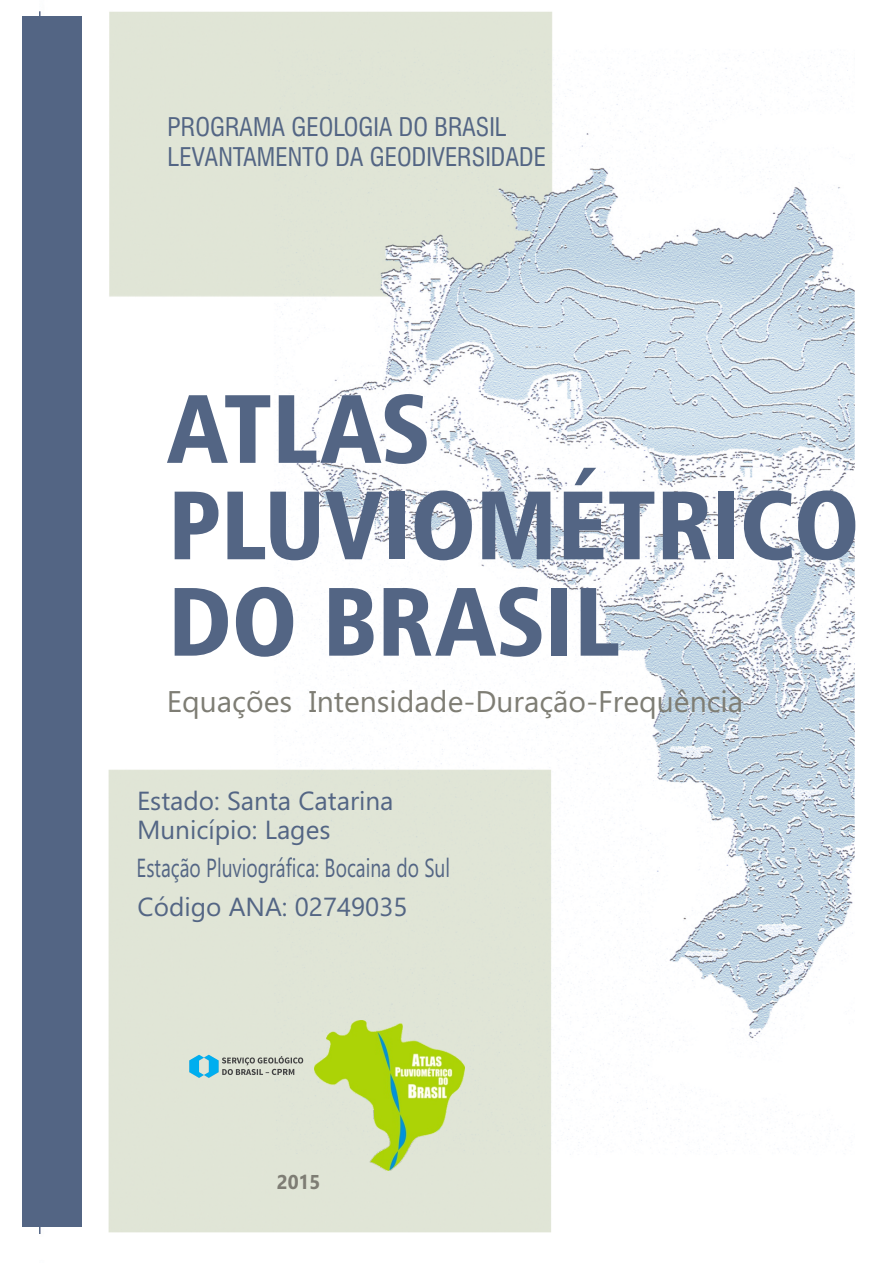
<style>
.page{position:relative;width:893px;height:1263px;background:#fff}
.page>*{position:absolute;margin:0;border:0;box-sizing:border-box;transform-origin:0 0}
.t1{font:97.35px/96.4px "Humanist 777 BT Black Condensed B";color:#536584}
.t2{font:29.85px "Ebrima";color:#7e7d74}
.t3{font:26.1px/38.5px "Ebrima";color:#536584}
.t4{font:condensed 25.05px/30px "Swiss 721 BT";color:#536584}
.t5{font:700 20.1px "Ebrima";color:#7e7d74;scale:.95 1}
</style>
<div class="page">
<img style="left:39px;top:11px;width:816px;height:1223px">
<div style="left:22px;top:17px;width:59px;height:1210px;background:#536584"></div>
<img style="left:315px;top:1020px;width:150px;height:151px">
<svg style="left:189px;top:1055px;width:114px;height:23px;background:#a3c1c1"></svg>
<p class="t4" style="left:168px;top:115px;width:380px">PROGRAMA GEOLOGIA DO BRASIL<br>LEVANTAMENTO DA GEODIVERSIDADE</p>
<h1 class="t1" style="left:168px;top:389px;width:692px">ATLAS<br>PLUVIOMÉTRICO<br>DO BRASIL</h1>
<p class="t2" style="left:167px;top:690px;width:578px">Equações Intensidade-Duração-Frequência</p>
<p class="t3" style="left:137px;top:783px;width:258px">Estado: Santa Catarina</p>
<p class="t3" style="left:137px;top:813px;width:315px">Município: Lages<br>Estação Pluviográfica: Bocaina do Sul<br>Código ANA: 02749035</p>
<p class="t5" style="left:277px;top:1174px;width:48px">2015</p>
</div>
